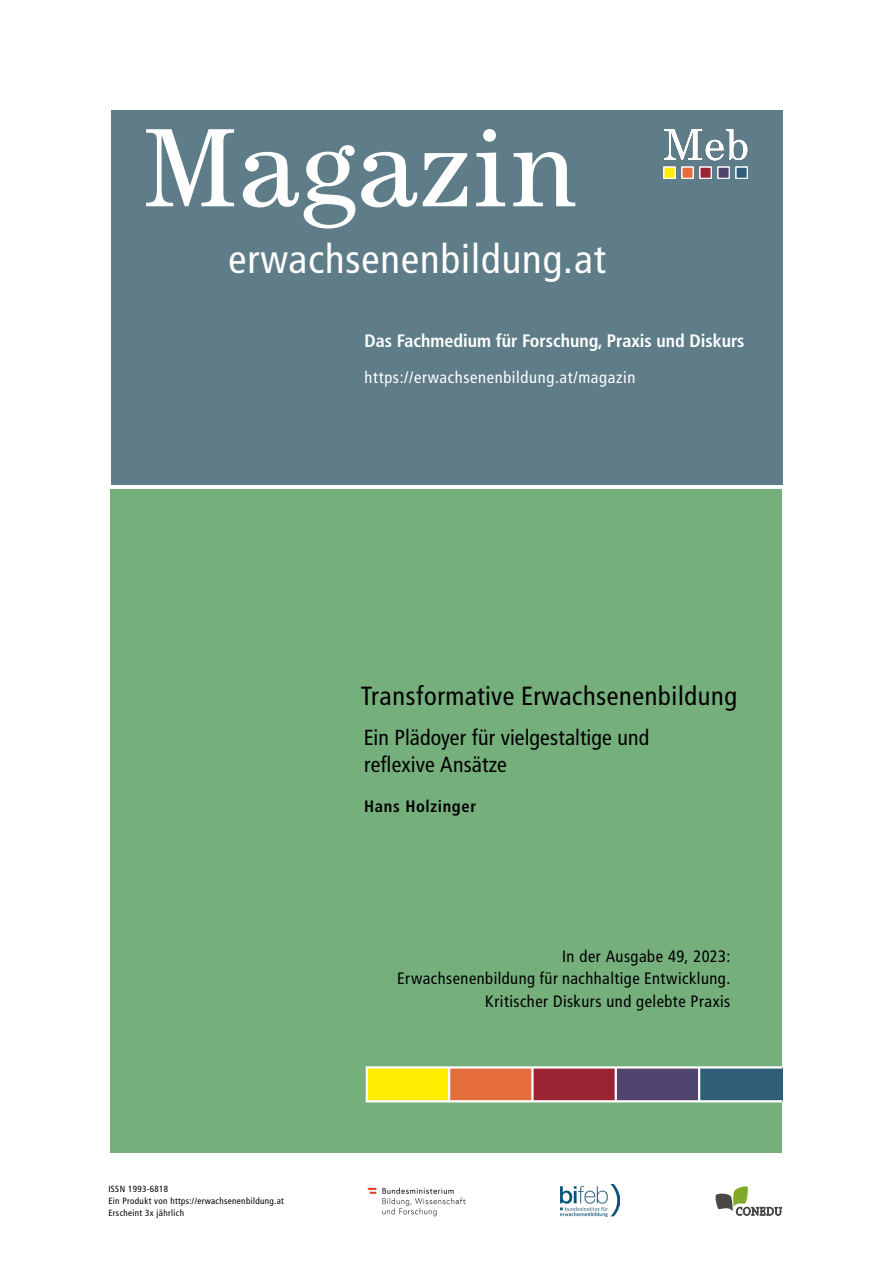
<style>
.page{position:relative;width:893px;height:1263px;background:#fff}
.page>*{position:absolute;margin:0;border:0;box-sizing:border-box;transform-origin:0 0}
.t1{font:condensed 40.5px "Frutiger LT Std";letter-spacing:.025em;color:#fff}
.UE1{font:condensed 26.25px "Frutiger LT Std";letter-spacing:.025em;color:#000}
.UE2{font:condensed 21.75px/27px "Frutiger LT Std";letter-spacing:.005em;color:#000}
.t2{font:700 condensed 18px "Frutiger LT Std";color:#fff}
.t3{font:condensed 16.5px/22.5px "Frutiger LT Std";letter-spacing:.03em;color:#000;text-align:right}
.t4{font:condensed 16.5px "Frutiger LT Std";letter-spacing:.04em;color:#fff}
.Autorinnen{font:700 condensed 16.5px "Frutiger LT Std";letter-spacing:.04em;color:#000}
.t5{font:condensed 9px/12px "Frutiger LT Std";letter-spacing:.04em;color:#000}
</style>
<div class="page">
<div style="left:111px;top:489px;width:671px;height:663px;background:#75af7c"></div>
<div style="left:111px;top:111px;width:671px;height:374px;background:#5f7d88"></div>
<div style="left:532px;top:1067px;width:84px;height:34px;background:#9b2433"></div>
<div style="left:616px;top:1067px;width:83px;height:34px;background:#4f456f"></div>
<div style="left:699px;top:1067px;width:83px;height:34px;background:#2f5e78"></div>
<div style="left:367px;top:1067px;width:82px;height:34px;background:#ffed00"></div>
<div style="left:449px;top:1067px;width:83px;height:34px;background:#e56c3d"></div>
<hr style="left:448px;top:1067px;width:2px;height:34px;background:#fff">
<hr style="left:531px;top:1067px;width:3px;height:34px;background:#fff">
<hr style="left:615px;top:1067px;width:2px;height:34px;background:#fff">
<hr style="left:698px;top:1067px;width:2px;height:34px;background:#fff">
<div style="left:366px;top:1066px;width:417px;height:36px;border:2px solid #fff"></div>
<svg style="left:146px;top:129px;width:429px;height:100px"></svg>
<svg style="left:715px;top:1186px;width:67px;height:29px"></svg>
<img style="left:367px;top:1187px;width:99px;height:30px">
<img style="left:561px;top:1185px;width:59px;height:32px">
<div style="left:700px;top:167px;width:11px;height:11px;background:#9b2433;border:1px solid #fff"></div>
<div style="left:718px;top:167px;width:11px;height:11px;background:#4f456f;border:1px solid #fff"></div>
<div style="left:736px;top:167px;width:11px;height:11px;background:#2f5e78;border:1px solid #fff"></div>
<div style="left:664px;top:167px;width:11px;height:11px;background:#ffed00"></div>
<div style="left:682px;top:167px;width:11px;height:11px;background:#e56c3d;border:1px solid #fff"></div>
<svg style="left:664px;top:129px;width:83px;height:31px"></svg>
<h1 class="t1" style="left:229px;top:235px;width:379px">erwachsenenbildung.at</h1>
<p class="t2" style="left:365px;top:330px;width:381px">Das Fachmedium für Forschung, Praxis und Diskurs</p>
<p class="t4" style="left:365px;top:367px;width:272px">https://erwachsenenbildung.at/magazin</p>
<h2 class="UE1" style="left:361px;top:681px;width:378px">Transformative Erwachsenenbildung</h2>
<h2 class="UE2" style="left:364px;top:724px;width:287px">Ein Plädoyer für vielgestaltige und reflexive Ansätze</h2>
<p class="Autorinnen" style="left:364px;top:796px;width:113px">Hans Holzinger</p>
<p class="t5" style="left:108px;top:1183px;width:177px">ISSN 1993-6818<br>Ein Produkt von https://erwachsenenbildung.at<br>Erscheint 3x jährlich</p>
<p class="t3" style="left:397px;top:945px;width:335px">In der Ausgabe 49, 2023:<br>Erwachsenenbildung für nachhaltige Entwicklung.<br>Kritischer Diskurs und gelebte Praxis</p>
</div>
